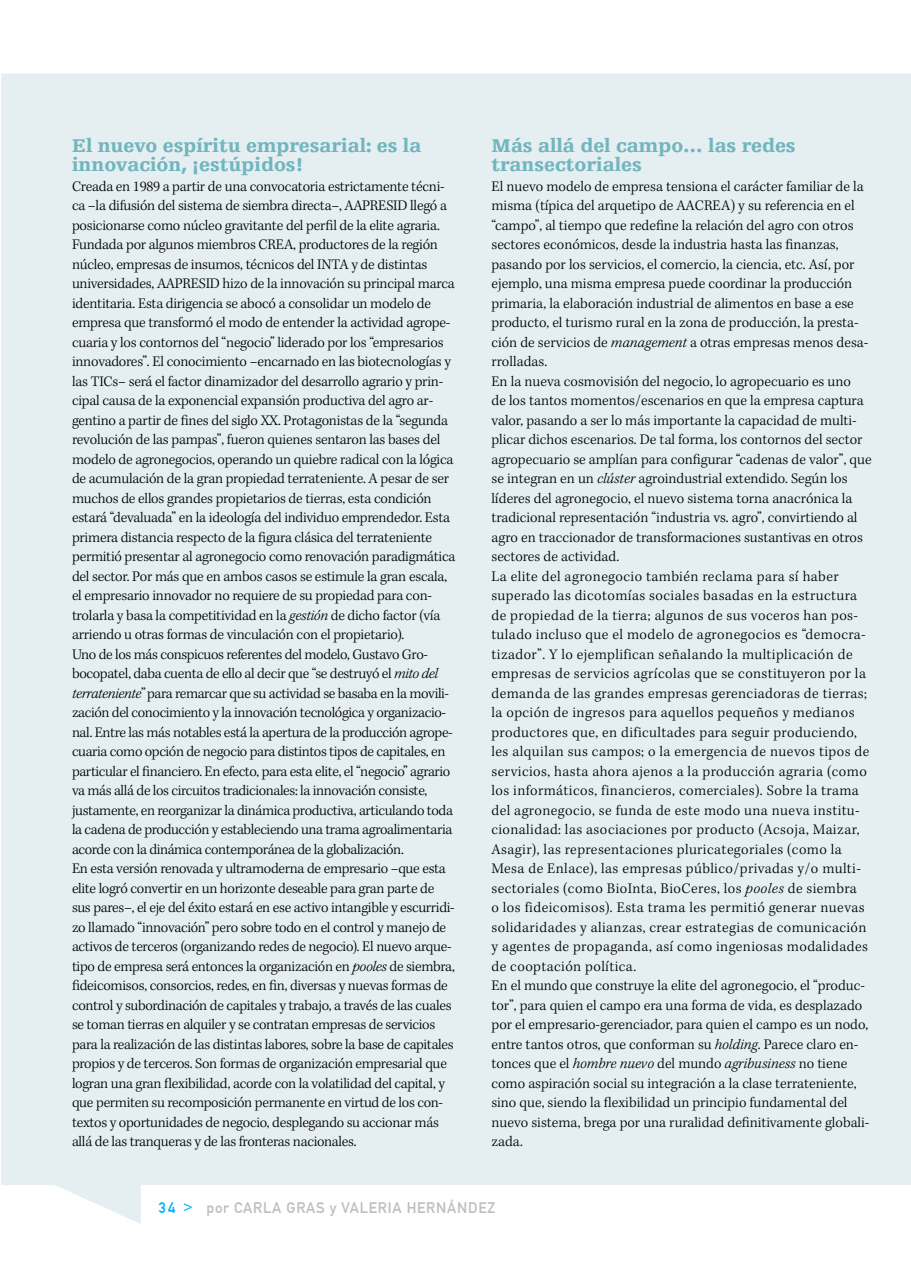
<style>
.page{position:relative;width:911px;height:1263px;background:#fff}
.page>*{position:absolute;margin:0;border:0;box-sizing:border-box;transform-origin:0 0}
.t1{font:900 19.5px/19.5px "Egyptienne F";color:#71b5be}
.t2{font:300 15px/19.5px "Kepler Std";letter-spacing:-.01em;color:#000}
.t3{font:15px "DIN1451 Mittelschrift";letter-spacing:.05em;color:#bcbec0}
.s1{font-style:italic}
.s2{color:#00b3f0}
</style>
<div class="page">
<div style="left:1px;top:73px;width:910px;height:1151px;background:#e5eff2"></div>
<h1 class="t1" style="left:72px;top:136px;width:351px">El nuevo espíritu empresarial: es la innovación, ¡estúpidos!</h1>
<p class="t2" style="left:72px;top:177px;width:385px">Creada en 1989 a partir de una convocatoria estrictamente técni&shy;ca –la difusión del sistema de siembra directa–, AAPRESID llegó a posicionarse como núcleo gravitante del perfil de la elite agraria.<br>Fundada por algunos miembros CREA, productores de la región núcleo, empresas de insumos, técnicos del INTA y de distintas universidades, AAPRESID hizo de la innovación su principal marca identitaria. Esta dirigencia se abocó a consolidar un modelo de empresa que transformó el modo de entender la actividad agrope&shy;cuaria y los contornos del “negocio” liderado por los “empresarios innovadores”. El conocimiento –encarnado en las biotecnologías y las TICs– será el factor dinamizador del desarrollo agrario y prin&shy;cipal causa de la exponencial expansión productiva del agro ar&shy;gentino a partir de fines del siglo XX. Protagonistas de la “segunda revolución de las pampas”, fueron quienes sentaron las bases del modelo de agronegocios, operando un quiebre radical con la lógica de acumulación de la gran propiedad terrateniente. A pesar de ser muchos de ellos grandes propietarios de tierras, esta condición estará “devaluada” en la ideología del individuo emprendedor. Esta primera distancia respecto de la figura clásica del terrateniente permitió presentar al agronegocio como renovación paradigmática del sector. Por más que en ambos casos se estimule la gran escala, el empresario innovador no requiere de su propiedad para con&shy;trolarla y basa la competitividad en la <span class="s1">gestión</span> de dicho factor (vía arriendo u otras formas de vinculación con el propietario).<br>Uno de los más conspicuos referentes del modelo, Gustavo Gro&shy;bocopatel, daba cuenta de ello al decir que “se destruyó el <span class="s1">mito del terrateniente</span>”para remarcar que su actividad se basaba en la movili&shy;zación del conocimiento y la innovación tecnológica y organizacio&shy;nal. Entre las más notables está la apertura de la producción agrope&shy;cuaria como opción de negocio para distintos tipos de capitales, en particular el financiero. En efecto, para esta elite, el “negocio” agrario va más allá de los circuitos tradicionales: la innovación consiste, justamente, en reorganizar la dinámica productiva, articulando toda la cadena de producción y estableciendo una trama agroalimentaria acorde con la dinámica contemporánea de la globalización.<br>En esta versión renovada y ultramoderna de empresario –que esta elite logró convertir en un horizonte deseable para gran parte de sus pares–, el eje del éxito estará en ese activo intangible y escurridi&shy;zo llamado “innovación” pero sobre todo en el control y manejo de activos de terceros (organizando redes de negocio). El nuevo arque&shy;tipo de empresa será entonces la organización en <span class="s1">pooles</span> de siembra, fideicomisos, consorcios, redes, en fin, diversas y nuevas formas de control y subordinación de capitales y trabajo, a través de las cuales se toman tierras en alquiler y se contratan empresas de servicios para la realización de las distintas labores, sobre la base de capitales propios y de terceros. Son formas de organización empresarial que logran una gran flexibilidad, acorde con la volatilidad del capital, y que permiten su recomposición permanente en virtud de los con&shy;textos y oportunidades de negocio, desplegando su accionar más allá de las tranqueras y de las fronteras nacionales.</p>
<h1 class="t1" style="left:491px;top:136px;width:306px">Más allá del campo… las redes transectoriales</h1>
<p class="t2" style="left:491px;top:177px;width:382px">El nuevo modelo de empresa tensiona el carácter familiar de la misma (típica del arquetipo de AACREA) y su referencia en el “campo”, al tiempo que redefine la relación del agro con otros sectores económicos, desde la industria hasta las finanzas, pasando por los servicios, el comercio, la ciencia, etc. Así, por ejemplo, una misma empresa puede coordinar la producción primaria, la elaboración industrial de alimentos en base a ese producto, el turismo rural en la zona de producción, la presta&shy;ción de servicios de <span class="s1">management</span> a otras empresas menos desa&shy;rrolladas.<br>En la nueva cosmovisión del negocio, lo agropecuario es uno<br>de los tantos momentos/escenarios en que la empresa captura valor, pasando a ser lo más importante la capacidad de multi&shy;plicar dichos escenarios. De tal forma, los contornos del sector agropecuario se amplían para configurar “cadenas de valor”, que se integran en un <span class="s1">clúster</span> agroindustrial extendido. Según los líderes del agronegocio, el nuevo sistema torna anacrónica la tradicional representación “industria vs. agro”, convirtiendo al agro en traccionador de transformaciones sustantivas en otros sectores de actividad.<br>La elite del agronegocio también reclama para sí haber superado las dicotomías sociales basadas en la estructura de propiedad de la tierra; algunos de sus voceros han pos&shy;tulado incluso que el modelo de agronegocios es “democra&shy;tizador”. Y lo ejemplifican señalando la multiplicación de empresas de servicios agrícolas que se constituyeron por la demanda de las grandes empresas gerenciadoras de tierras; la opción de ingresos para aquellos pequeños y medianos productores que, en dificultades para seguir produciendo, les alquilan sus campos; o la emergencia de nuevos tipos de servicios, hasta ahora ajenos a la producción agraria (como los informáticos, financieros, comerciales). Sobre la trama del agronegocio, se funda de este modo una nueva institu&shy;cionalidad: las asociaciones por producto (Acsoja, Maizar, Asagir), las representaciones pluricategoriales (como la Mesa de Enlace), las empresas público/privadas y/o multi&shy;sectoriales (como BioInta, BioCeres, los <span class="s1">pooles</span> de siembra<br>o los fideicomisos). Esta trama les permitió generar nuevas solidaridades y alianzas, crear estrategias de comunicación y agentes de propaganda, así como ingeniosas modalidades de cooptación política.<br>En el mundo que construye la elite del agronegocio, el “produc&shy;tor”, para quien el campo era una forma de vida, es desplazado por el empresario-gerenciador, para quien el campo es un nodo, entre tantos otros, que conforman su <span class="s1">holding</span>. Parece claro en&shy;tonces que el <span class="s1">hombre nuevo</span> del mundo <span class="s1">agribusiness</span> no tiene como aspiración social su integración a la clase terrateniente, sino que, siendo la flexibilidad un principio fundamental del nuevo sistema, brega por una ruralidad definitivamente globali&shy;zada.</p>
<p class="t3" style="left:159px;top:1199px;width:338px"><span class="s2">34 &gt;</span> por CARLA GRAS y VALERIA HERNÁNDEZ</p>
</div>
